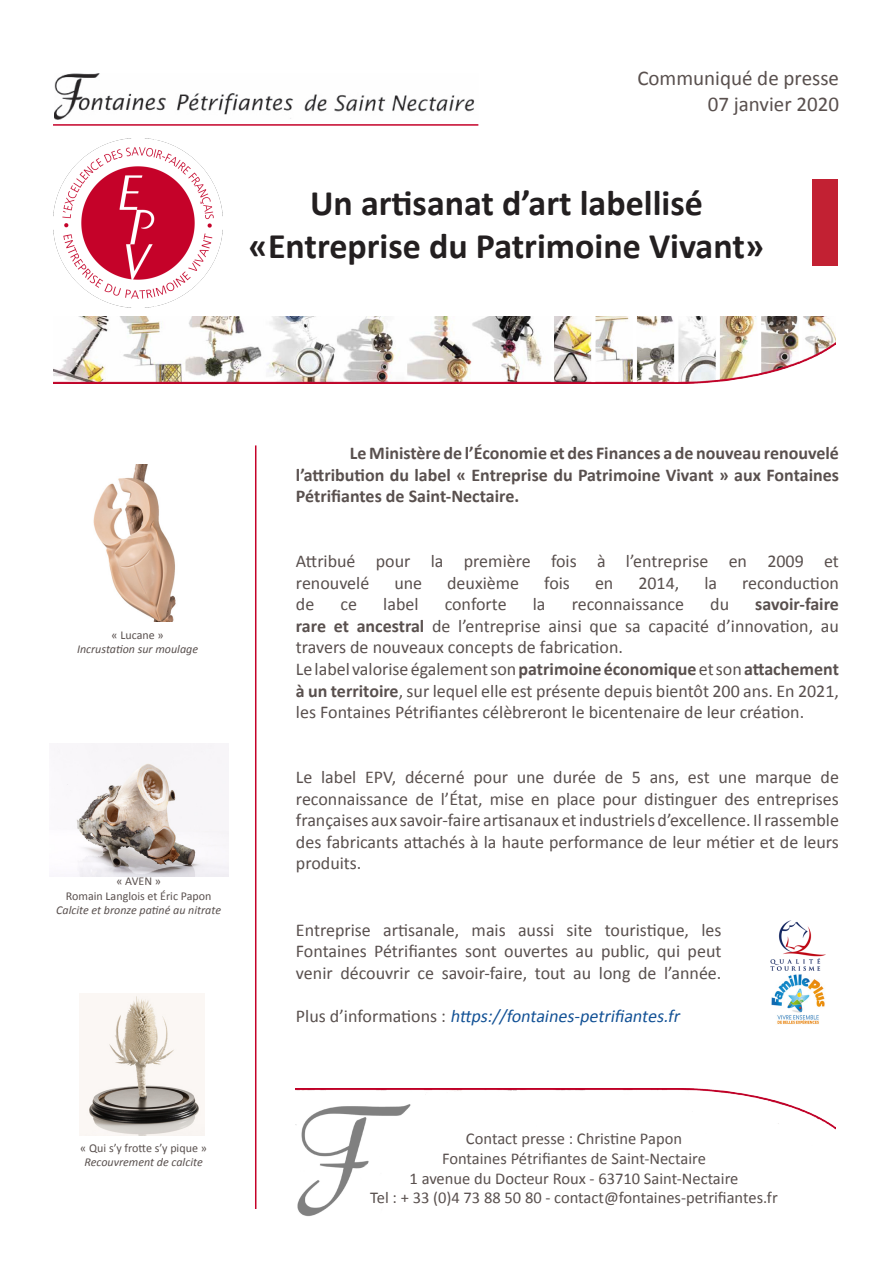
<style>
.page{position:relative;width:893px;height:1263px;background:#fff}
.page>*{position:absolute;margin:0;border:0;box-sizing:border-box;transform-origin:0 0}
.t1{font:700 36px "Calibri";color:#231f20}
.t2{font:21px "Calibri";color:#59504e}
.t3{font:18px/21.6px "Calibri";color:#59504e;text-align:justify}
.t4{font:700 18px/21.6px "Calibri";color:#59504e;text-align:justify}
.t5{font:italic 18px "Calibri";color:#125195}
.t6{font:16.5px "Calibri";color:#59504e}
.t7{font:italic 12px "Calibri";color:#59504e}
.t8{font:12px "Calibri";color:#59504e}
.s1{font-weight:700}
.s2{font-style:normal;color:#59504e}
</style>
<div class="page">
<img style="left:297px;top:1179px;width:52px;height:38px">
<img style="left:54px;top:74px;width:421px;height:46px">
<img style="left:58px;top:743px;width:170px;height:133px">
<img style="left:93px;top:464px;width:83px;height:158px">
<img style="left:53px;top:138px;width:169px;height:170px">
<div style="left:812px;top:179px;width:26px;height:87px;background:#c22133"></div>
<hr style="left:53px;top:124px;width:425px;height:2px;background:#c50229">
<hr style="left:255px;top:445px;width:1px;height:764px;background:#c50229">
<img style="left:770px;top:921px;width:55px;height:49px">
<img style="left:771px;top:974px;width:54px;height:50px">
<img style="left:53px;top:316px;width:782px;height:67px">
<img style="left:296px;top:1089px;width:540px;height:90px">
<img style="left:80px;top:993px;width:125px;height:142px">
<p class="t2" style="left:637px;top:65px;width:203px">Communiqué de presse</p>
<p class="t2" style="left:708px;top:90px;width:133px">07 janvier 2020</p>
<p class="t1" style="left:310px;top:180px;width:394px">Un artisanat d’art labellisé</p>
<p class="t1" style="left:249px;top:223px;width:517px">«Entreprise du Patrimoine Vivant»</p>
<p class="t8" style="left:112px;top:627px;width:54px">« Lucane »</p>
<p class="t7" style="left:77px;top:641px;width:123px">Incrustation sur moulage</p>
<p class="t8" style="left:116px;top:873px;width:46px">« AVEN »</p>
<p class="t8" style="left:66px;top:888px;width:147px">Romain Langlois et Éric Papon</p>
<p class="t7" style="left:56px;top:902px;width:166px">Calcite et bronze patiné au nitrate</p>
<p class="t8" style="left:80px;top:1140px;width:128px">« Qui s’y frotte s’y pique »</p>
<p class="t7" style="left:84px;top:1154px;width:120px">Recouvrement de calcite</p>
<p class="t4" style="left:296px;top:442px;width:544px;text-indent:54px">Le Ministère de l’Économie et des Finances a de nouveau renouvelé l’attribution du label « Entreprise du Patrimoine Vivant » aux Fontaines Pétrifiantes de Saint-Nectaire.</p>
<p class="t3" style="left:296px;top:550px;width:544px">Attribué pour la première fois à l’entreprise en 2009 et renouvelé</p>
<p class="t3" style="left:394px;top:572px;width:29px">une</p>
<p class="t3" style="left:447px;top:572px;width:74px">deuxième</p>
<p class="t3" style="left:544px;top:572px;width:27px">fois</p>
<p class="t3" style="left:595px;top:572px;width:20px">en</p>
<p class="t3" style="left:638px;top:572px;width:43px">2014,</p>
<p class="t3" style="left:704px;top:572px;width:14px">la</p>
<p class="t3" style="left:742px;top:572px;width:98px">reconduction</p>
<p class="t3" style="left:296px;top:593px;width:544px;text-indent:459px"><span class="s1">savoir-faire rare et ancestral</span> de l’entreprise ainsi que sa capacité d’innovation, au travers de nouveaux concepts de fabrication.</p>
<p class="t3" style="left:296px;top:658px;width:544px">Le label valorise également son <span class="s1">patrimoine économique</span> et son <span class="s1">attachement à un territoire</span>, sur lequel elle est présente depuis bientôt 200 ans. En 2021, les Fontaines Pétrifiantes célèbreront le bicentenaire de leur création.</p>
<p class="t3" style="left:296px;top:593px;width:20px">de</p>
<p class="t3" style="left:341px;top:593px;width:18px">ce</p>
<p class="t3" style="left:383px;top:593px;width:37px">label</p>
<p class="t3" style="left:445px;top:593px;width:63px">conforte</p>
<p class="t3" style="left:533px;top:593px;width:14px">la</p>
<p class="t3" style="left:572px;top:593px;width:114px">reconnaissance</p>
<p class="t3" style="left:710px;top:593px;width:20px">du</p>
<p class="t3" style="left:296px;top:766px;width:544px">Le label EPV, décerné pour une durée de 5 ans, est une marque de reconnaissance de l’État, mise en place pour distinguer des entreprises françaises aux savoir-faire artisanaux et industriels d’excellence. Il rassemble des fabricants attachés à la haute performance de leur métier et de leurs produits.</p>
<p class="t3" style="left:296px;top:919px;width:427px">Entreprise artisanale, mais aussi site touristique, les Fontaines Pétrifiantes sont ouvertes au public, qui peut venir découvrir ce savoir-faire, tout au long de l’année.</p>
<p class="t5" style="left:296px;top:1004px;width:389px"><span class="s2">P l u s d ’ i n fo r m a ti o n s :</span> https://fontaines-petrifiantes.fr</p>
<p class="t6" style="left:466px;top:1128px;width:218px">Contact presse : Christine Papon</p>
<p class="t6" style="left:442px;top:1148px;width:265px">Fontaines Pétrifiantes de Saint-Nectaire</p>
<p class="t6" style="left:410px;top:1168px;width:330px">1 avenue du Docteur Roux - 63710 Saint-Nectaire</p>
<p class="t6" style="left:370px;top:1187px;width:409px">Tel : + 33 (0)4 73 88 50 80 - contact@fontaines-petrifiantes.fr</p>
</div>
